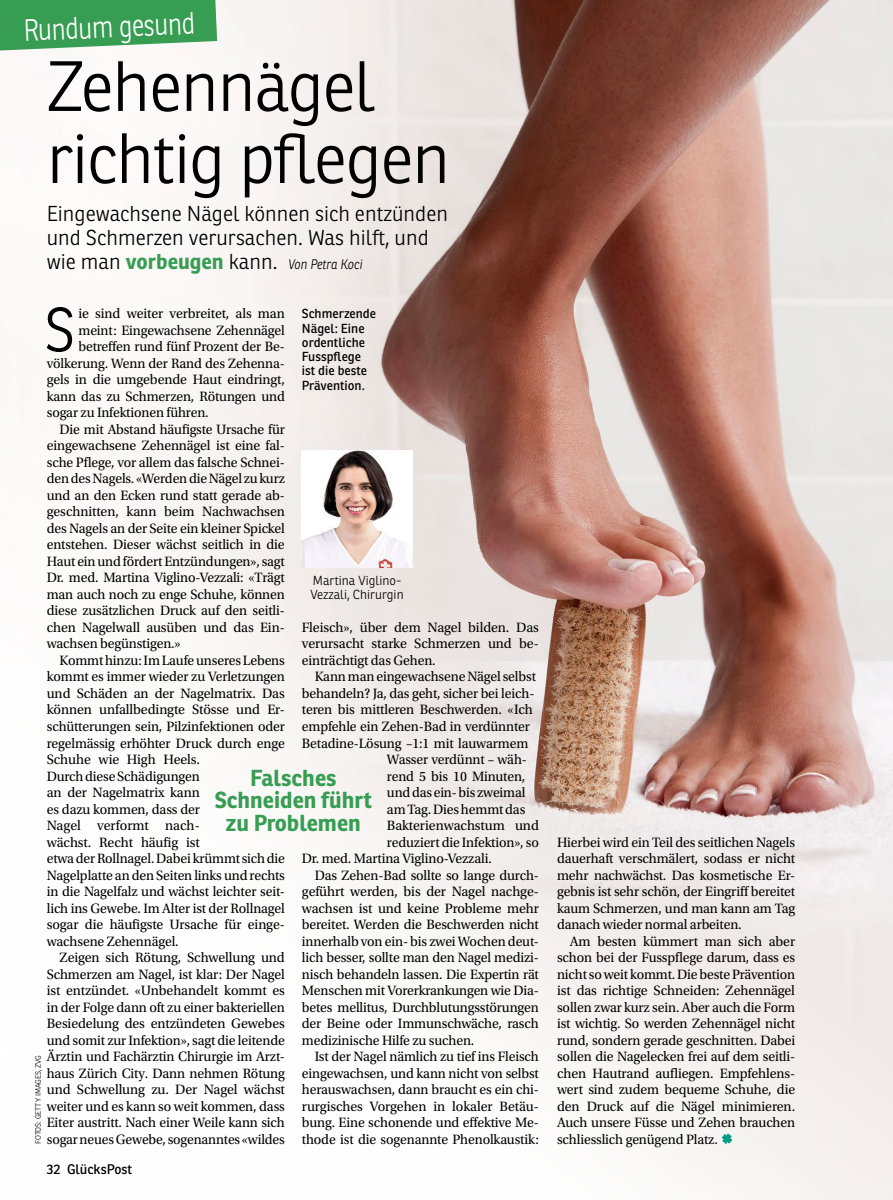
<style>
.page{position:relative;width:893px;height:1200px;background:#fff}
.page>*{position:absolute;margin:0;border:0;box-sizing:border-box;transform-origin:0 0}
._04_2_Titel_Mag_x04{font:300 69px/72px "Ronnia";letter-spacing:-.02em;color:#000}
._06_1_Lauftext_mit_I{font:300 60.15px "Ronnia";color:#000}
.t1{font:300 30px "Ronnia";color:#fff;scale:.85 1}
._02_2_Quote_x10{font:700 22.5px/22.5px "Ronnia";color:#379d53;text-align:center}
._05_2_Lead_gross_sch{font:300 21px/24px "Ronnia";color:#000}
._06_2_Lauftext_mit_E{font:14.25px/16.5px "Utopia Std";letter-spacing:-.01em;color:#000;text-align:justify}
._06_1_Lauftext_mit_I-2{font:14.25px "Utopia Std";letter-spacing:-.01em;color:#000}
._05_2_Lead_gross_sch-2{font:italic 300 13.5px "Ronnia";color:#000;scale:.9 1}
.t2{font:13.5px "Ronnia";color:#000}
._02_1_Legende_links{font:12.75px/14.2px "Ronnia";color:#000}
._02_1_Legende_links-2{font:300 12.75px/14.2px "Ronnia";color:#000}
._03_1_Fotozeile_x12{font:300 7.5px "Ronnia";color:#000}
.s1{font-style:normal;font-size:21px}
.s2{font-weight:700;font-style:normal;font-size:21px;color:#379d53}
</style>
<div class="page">
<img style="left:0;top:0;width:893px;height:1199px">
<svg style="left:0;top:0;width:217px;height:50px;background:#48a561"></svg>
<img style="left:302px;top:450px;width:110px;height:117px">
<svg style="left:722px;top:1133px;width:10px;height:10px"></svg>
<p class="t1" style="left:23px;top:11px;width:203px;rotate:-2deg">Rundum gesund</p>
<p class="_04_2_Titel_Mag_x04" style="left:47px;top:50px;width:405px">Zehennägel richtig pflegen</p>
<p class="_05_2_Lead_gross_sch" style="left:47px;top:201px;width:403px">Eingewachsene Nägel können sich entzünden und Schmerzen verursachen. Was hilft, und</p>
<p class="_05_2_Lead_gross_sch-2" style="left:47px;top:255px;width:352px"><span class="s1">wie man</span> <span class="s2">vorbeugen</span> <span class="s1">kann.</span> Von Petra Koci</p>
<p class="_06_1_Lauftext_mit_I" style="left:44px;top:293px;width:33px">S</p>
<p class="_06_1_Lauftext_mit_I-2" style="left:78px;top:306px;width:208px">ie sind weiter verbreitet, als man</p>
<p class="_02_1_Legende_links" style="left:302px;top:306px;width:76px">Schmerzende<br>Nägel: Eine ordentliche<br>Fusspflege ist die beste<br>Prävention.</p>
<p class="_06_1_Lauftext_mit_I-2" style="left:78px;top:322px;width:208px">meint: Eingewachsene Zehennägel</p>
<p class="_06_1_Lauftext_mit_I-2" style="left:78px;top:339px;width:208px">betreffen rund fünf Prozent der Be-</p>
<p class="_06_1_Lauftext_mit_I-2" style="left:47px;top:355px;width:240px">völkerung. Wenn der Rand des Zehenna-</p>
<p class="_06_1_Lauftext_mit_I-2" style="left:47px;top:372px;width:240px">gels in die umgebende Haut eindringt,</p>
<p class="_06_1_Lauftext_mit_I-2" style="left:47px;top:388px;width:240px">kann das zu Schmerzen, Rötungen und</p>
<p class="_06_1_Lauftext_mit_I-2" style="left:47px;top:405px;width:163px">sogar zu Infektionen führen.</p>
<p class="_06_2_Lauftext_mit_E" style="left:47px;top:421px;width:240px;text-indent:13px">Die mit Abstand häufigste Ursache für eingewachsene Zehennägel ist eine fal&shy;sche Pflege, vor allem das falsche Schnei&shy;den des Nagels. «Werden die Nägel zu kurz und an den Ecken rund statt gerade ab&shy;geschnitten, kann beim Nachwachsen des Nagels an der Seite ein kleiner Spickel entstehen. Dieser wächst seitlich in die Haut ein und fördert Entzündungen», sagt Dr. med. Martina Viglino-Vezzali: «Trägt man auch noch zu enge Schuhe, können diese zusätzlichen Druck auf den seitli&shy;chen Nagelwall ausüben und das Ein&shy;wachsen begünstigen.»</p>
<p class="_06_2_Lauftext_mit_E" style="left:47px;top:652px;width:240px;text-align:left;text-indent:13px">Kommt hinzu: Im Laufe unseres Lebens kommt es immer wieder zu Verletzungen und Schäden an der Nagelmatrix. Das können unfallbedingte Stösse und Er&shy;schütterungen sein, Pilzinfektionen oder regelmässig erhöhter Druck durch enge Schuhe wie High Heels.<br>Durch diese Schädigungen<br>an der Nagelmatrix kann<br>es dazu kommen, dass der<br>Nagel verformt nach-<br>wächst. Recht häufig ist<br>etwa der Rollnagel. Dabei krümmt sich die Nagelplatte an den Seiten links und rechts in die Nagelfalz und wächst leichter seit&shy;lich ins Gewebe. Im Alter ist der Rollnagel sogar die häufigste Ursache für einge&shy;wachsene Zehennägel.</p>
<p class="_06_2_Lauftext_mit_E" style="left:47px;top:949px;width:240px;text-indent:13px">Zeigen sich Rötung, Schwellung und Schmerzen am Nagel, ist klar: Der Nagel ist entzündet. «Unbehandelt kommt es in der Folge dann oft zu einer bakteriellen Besiedelung des entzündeten Gewebes und somit zur Infektion», sagt die leitende Ärztin und Fachärztin Chirurgie im Arzt&shy;haus Zürich City. Dann nehmen Rötung und Schwellung zu. Der Nagel wächst weiter und es kann so weit kommen, dass Eiter austritt. Nach einer Weile kann sich sogar neues Gewebe, sogenanntes «wildes</p>
<p class="_02_1_Legende_links-2" style="left:311px;top:572px;width:95px">Martina Viglino-<br>Vezzali, Chirurgin</p>
<p class="_06_2_Lauftext_mit_E" style="left:302px;top:619px;width:239px">Fleisch», über dem Nagel bilden. Das verursacht starke Schmerzen und be&shy;einträchtigt das Gehen.</p>
<p class="_06_2_Lauftext_mit_E" style="left:315px;top:668px;width:223px">Kann man eingewachsene Nägel selbst</p>
<p class="_06_2_Lauftext_mit_E" style="left:302px;top:685px;width:234px">behandeln? Ja, das geht, sicher bei leich-</p>
<p class="_06_2_Lauftext_mit_E" style="left:302px;top:701px;width:232px">teren bis mittleren Beschwerden. «Ich</p>
<p class="_06_2_Lauftext_mit_E" style="left:302px;top:718px;width:229px">empfehle ein Zehen-Bad in verdünnter</p>
<p class="_06_2_Lauftext_mit_E" style="left:302px;top:734px;width:228px">Betadine-Lösung –1:1 mit lauwarmem</p>
<p class="_06_2_Lauftext_mit_E" style="left:387px;top:751px;width:141px">Wasser verdünnt – wäh-</p>
<p class="_06_2_Lauftext_mit_E" style="left:387px;top:767px;width:140px">rend 5 bis 10 Minuten,</p>
<p class="_06_2_Lauftext_mit_E" style="left:387px;top:784px;width:140px">und das ein- bis zweimal</p>
<p class="_06_2_Lauftext_mit_E" style="left:387px;top:800px;width:140px">am Tag. Dies hemmt das</p>
<p class="_06_2_Lauftext_mit_E" style="left:387px;top:817px;width:153px">Bakterienwachstum und</p>
<p class="_06_2_Lauftext_mit_E" style="left:387px;top:833px;width:153px">reduziert die Infektion», so</p>
<p class="_06_2_Lauftext_mit_E" style="left:302px;top:850px;width:191px">Dr. med. Martina Viglino-Vezzali.</p>
<p class="_06_2_Lauftext_mit_E" style="left:302px;top:866px;width:239px;text-indent:13px">Das Zehen-Bad sollte so lange durch&shy;geführt werden, bis der Nagel nachge&shy;wachsen ist und keine Probleme mehr bereitet. Werden die Beschwerden nicht innerhalb von ein- bis zwei Wochen deut&shy;lich besser, sollte man den Nagel medizi&shy;nisch behandeln lassen. Die Expertin rät Menschen mit Vorerkrankungen wie Dia&shy;betes mellitus, Durchblutungsstörungen der Beine oder Immunschwäche, rasch medizinische Hilfe zu suchen.</p>
<p class="_06_2_Lauftext_mit_E" style="left:302px;top:1048px;width:239px;text-indent:13px">Ist der Nagel nämlich zu tief ins Fleisch eingewachsen, und kann nicht von selbst herauswachsen, dann braucht es ein chi&shy;rurgisches Vorgehen in lokaler Betäu&shy;bung. Eine schonende und effektive Me&shy;thode ist die sogenannte Phenolkaustik:</p>
<p class="_02_2_Quote_x10" style="left:215px;top:766px;width:159px">Falsches<br>Schneiden führt zu Problemen</p>
<p class="_03_1_Fotozeile_x12" style="left:34px;top:1143px;width:90px;rotate:-90deg">FOTOS: GETTY IMAGES, ZVG</p>
<p class="t2" style="left:47px;top:1160px;width:87px">32 GlücksPost</p>
<p class="_06_2_Lauftext_mit_E" style="left:557px;top:833px;width:240px">Hierbei wird ein Teil des seitlichen Nagels dauerhaft verschmälert, sodass er nicht mehr nachwächst. Das kosmetische Er&shy;gebnis ist sehr schön, der Eingriff bereitet kaum Schmerzen, und man kann am Tag danach wieder normal arbeiten.</p>
<p class="_06_2_Lauftext_mit_E" style="left:557px;top:932px;width:240px;text-indent:13px">Am besten kümmert man sich aber schon bei der Fusspflege darum, dass es nicht so weit kommt. Die beste Prävention ist das richtige Schneiden: Zehennägel sollen zwar kurz sein. Aber auch die Form ist wichtig. So werden Zehennägel nicht rund, sondern gerade geschnitten. Dabei sollen die Nagelecken frei auf dem seitli&shy;chen Hautrand aufliegen. Empfehlens&shy;wert sind zudem bequeme Schuhe, die den Druck auf die Nägel minimieren.<br>Auch unsere Füsse und Zehen brauchen schliesslich genügend Platz.</p>
</div>
